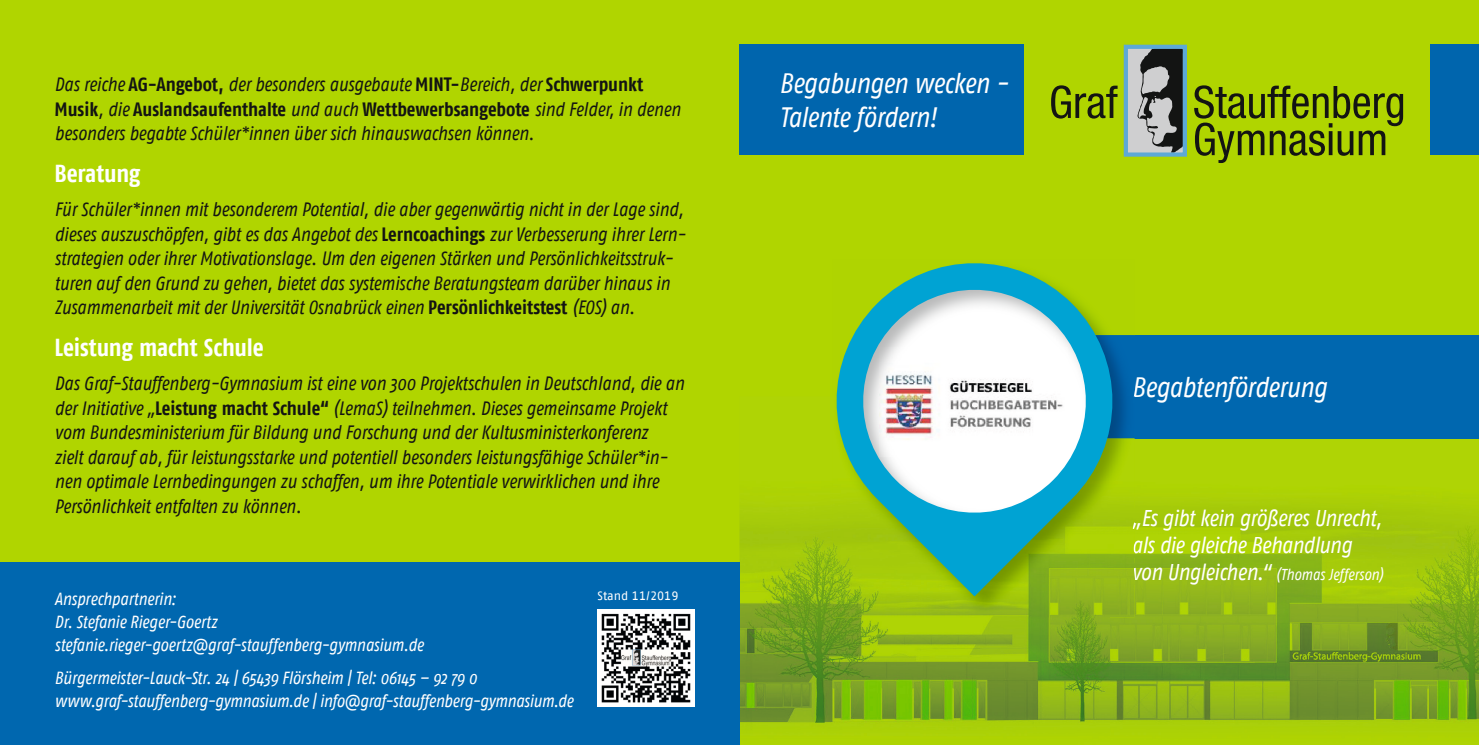
<style>
.page{position:relative;width:1479px;height:745px;background:#fff}
.page>*{position:absolute;margin:0;border:0;box-sizing:border-box;transform-origin:0 0}
.t1{font:italic 28px/33.6px "AWO Fago Cond";letter-spacing:-.015em;color:#fff}
.t2{font:700 24.5px "AWO Fago Cond";letter-spacing:-.01em;color:#fff}
.t3{font:italic 22.75px/27.3px "AWO Fago Cond";letter-spacing:-.015em;color:#fff}
.t4{font:italic 19.25px/24.5px "AWO Fago Cond";color:#131413}
.t5{font:italic 17.5px/22.8px "AWO Fago Cond";letter-spacing:-.005em;color:#fff}
.t6{font:italic 15.75px "AWO Fago Cond";letter-spacing:.005em;color:#fff}
.t7{font:12.25px "AWO Fago Office";color:#fff}
.s1{font-weight:700;font-style:normal}
.s2{font-size:22.75px}
</style>
<div class="page">
<div style="left:0;top:0;width:1478px;height:744px;background:#b0d500"></div>
<img style="left:739px;top:506px;width:122px;height:238px">
<img style="left:1109px;top:438px;width:369px;height:291px">
<img style="left:861px;top:617px;width:248px;height:113px">
<div style="left:1134px;top:508px;width:247px;height:21px;background:#a2c709"></div>
<img style="left:1134px;top:536px;width:218px;height:21px">
<img style="left:1134px;top:563px;width:138px;height:21px">
<div style="left:0;top:562px;width:739px;height:182px;background:#0067af"></div>
<img style="left:597px;top:609px;width:98px;height:97px">
<div style="left:1430px;top:45px;width:48px;height:110px;background:#0065ad"></div>
<div style="left:739px;top:45px;width:284px;height:110px;background:#0065ad"></div>
<div style="left:1062px;top:335px;width:416px;height:103px;background:#0067af"></div>
<svg style="left:1051px;top:45px;width:136px;height:112px"></svg>
<svg style="left:1194px;top:85px;width:208px;height:78px"></svg>
<img style="left:832px;top:438px;width:302px;height:179px">
<img style="left:1125px;top:335px;width:9px;height:88px">
<svg style="left:1133px;top:376px;width:1px;height:26px"></svg>
<img style="left:1132px;top:508px;width:2px;height:21px">
<svg style="left:1133px;top:536px;width:1px;height:21px"></svg>
<svg style="left:1133px;top:563px;width:1px;height:21px"></svg>
<svg style="left:823px;top:263px;width:302px;height:333px"></svg>
<h1 class="t1" style="left:779px;top:66px;width:231px">Begabungen wecken -<br>Talente fördern!</h1>
<p class="t4" style="left:55px;top:72px;width:627px">Das reiche <span class="s1">AG-Angebot,</span> der besonders ausgebaute <span class="s1">MINT-</span>Bereich, der <span class="s1">Schwerpunkt<br>Musik</span>, die <span class="s1">Auslandsaufenthalte</span> und auch <span class="s1">Wettbewerbsangebote</span> sind Felder, in denen besonders begabte Schüler*innen über sich hinauswachsen können.</p>
<p class="t2" style="left:55px;top:158px;width:87px">Beratung</p>
<p class="t4" style="left:55px;top:197px;width:632px">Für Schüler*innen mit besonderem Potential, die aber gegenwärtig nicht in der Lage sind, dieses auszuschöpfen, gibt es das Angebot des <span class="s1">Lerncoachings</span> zur Verbesserung ihrer Lern&shy;strategien oder ihrer Motivationslage. Um den eigenen Stärken und Persönlichkeitsstruk&shy;turen auf den Grund zu gehen, bietet das systemische Beratungsteam darüber hinaus in Zusammenarbeit mit der Universität Osnabrück einen <span class="s1">Persönlichkeitstest</span> (EOS) an.</p>
<p class="t2" style="left:55px;top:332px;width:211px">Leistung macht Schule</p>
<p class="t4" style="left:55px;top:370px;width:631px">Das Graf-Stauffenberg-Gymnasium ist eine von 300 Projektschulen in Deutschland, die an der Initiative „<span class="s1">Leistung macht Schule“</span> (LemaS) teilnehmen. Dieses gemeinsame Projekt vom Bundesministerium für Bildung und Forschung und der Kultusministerkonferenz<br>zielt darauf ab, für leistungsstarke und potentiell besonders leistungsfähige Schüler*in&shy;nen optimale Lernbedingungen zu schaffen, um ihre Potentiale verwirklichen und ihre Persönlichkeit entfalten zu können.</p>
<h1 class="t1" style="left:1131px;top:369px;width:197px">Begabtenförderung</h1>
<p class="t3" style="left:1131px;top:503px;width:251px">„Es gibt kein größeres Unrecht, als die gleiche Behandlung</p>
<p class="t6" style="left:1131px;top:565px;width:253px"><span class="s2">von Ungleichen.“</span> (Thomas Jefferson)</p>
<p class="t5" style="left:55px;top:587px;width:370px">Ansprechpartnerin:<br>Dr. Stefanie Rieger-Goertz stefanie.rieger-goertz@graf-stauffenberg-gymnasium.de</p>
<p class="t5" style="left:55px;top:665px;width:520px">Bürgermeister-Lauck-Str. 24 | 65439 Flörsheim | Tel: 06145 – 92 79 0 www.graf-stauffenberg-gymnasium.de | info@graf-stauffenberg-gymnasium.de</p>
<p class="t7" style="left:597px;top:588px;width:82px">Stand 11/2019</p>
</div>
